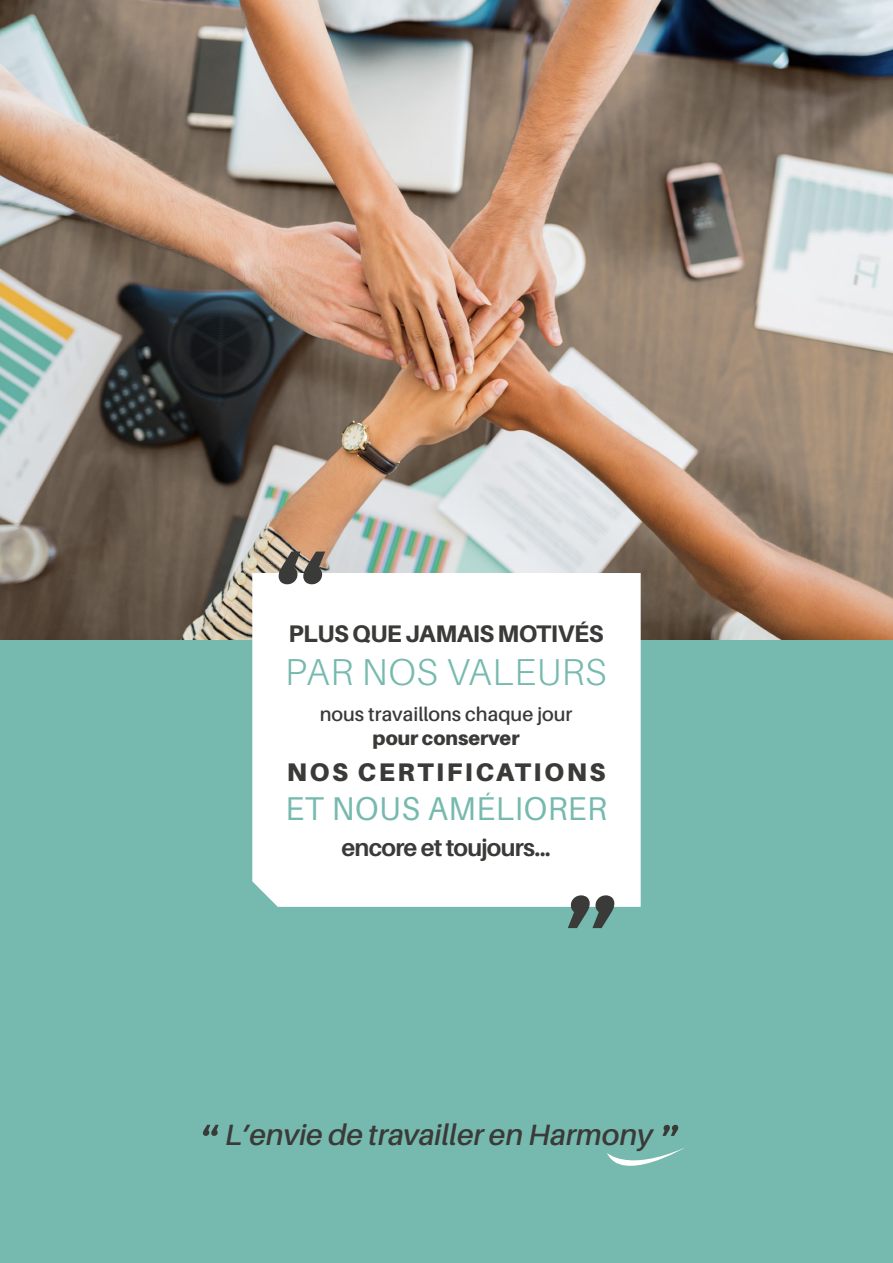
<style>
.page{position:relative;width:893px;height:1263px;background:#fff}
.page>*{position:absolute;margin:0;border:0;box-sizing:border-box;transform-origin:0 0}
.t1{font:300 37.5px "Aileron";letter-spacing:.02em;color:#76b9ae}
.t2{font:33px "Aileron";letter-spacing:.02em;color:#76b9ae;scale:.96 1}
.t3{font:italic 600 29.4px "Aileron";color:#3a3a39}
.t4{font:900 25.5px "Aileron";letter-spacing:.1em;color:#3a3a39}
.t5{font:800 24px "Aileron";letter-spacing:-.02em;color:#3a3a39}
.t6{font:700 24px "Aileron";letter-spacing:-.03em;color:#3a3a39}
.t7{font:600 19.5px "Aileron";color:#3a3a39}
.t8{font:900 19.5px "Aileron";color:#3a3a39}
</style>
<div class="page">
<img style="left:0;top:0;width:893px;height:640px">
<div style="left:0;top:640px;width:893px;height:623px;background:#76b9ae"></div>
<div style="left:252px;top:573px;width:389px;height:334px;background:#fff"></div>
<svg style="left:279px;top:552px;width:46px;height:32px"></svg>
<svg style="left:568px;top:895px;width:46px;height:33px"></svg>
<svg style="left:203px;top:1125px;width:16px;height:11px"></svg>
<svg style="left:662px;top:1125px;width:16px;height:11px"></svg>
<svg style="left:607px;top:1148px;width:77px;height:18px"></svg>
<p class="t5" style="left:289px;top:620px;width:316px">PLUS QUE JAMAIS MOTIVÉS</p>
<p class="t1" style="left:285px;top:652px;width:323px">PAR NOS VALEURS</p>
<p class="t7" style="left:320px;top:704px;width:254px">nous travaillons chaque jour</p>
<p class="t8" style="left:373px;top:727px;width:148px">pour conserver</p>
<p class="t4" style="left:287px;top:758px;width:320px">NOS CERTIFICATIONS</p>
<p class="t2" style="left:285px;top:791px;width:336px">ET NOUS AMÉLIORER</p>
<p class="t6" style="left:341px;top:835px;width:211px">encore et toujours...</p>
<p class="t3" style="left:225px;top:1119px;width:429px">L’envie de travailler en Harmony</p>
</div>
